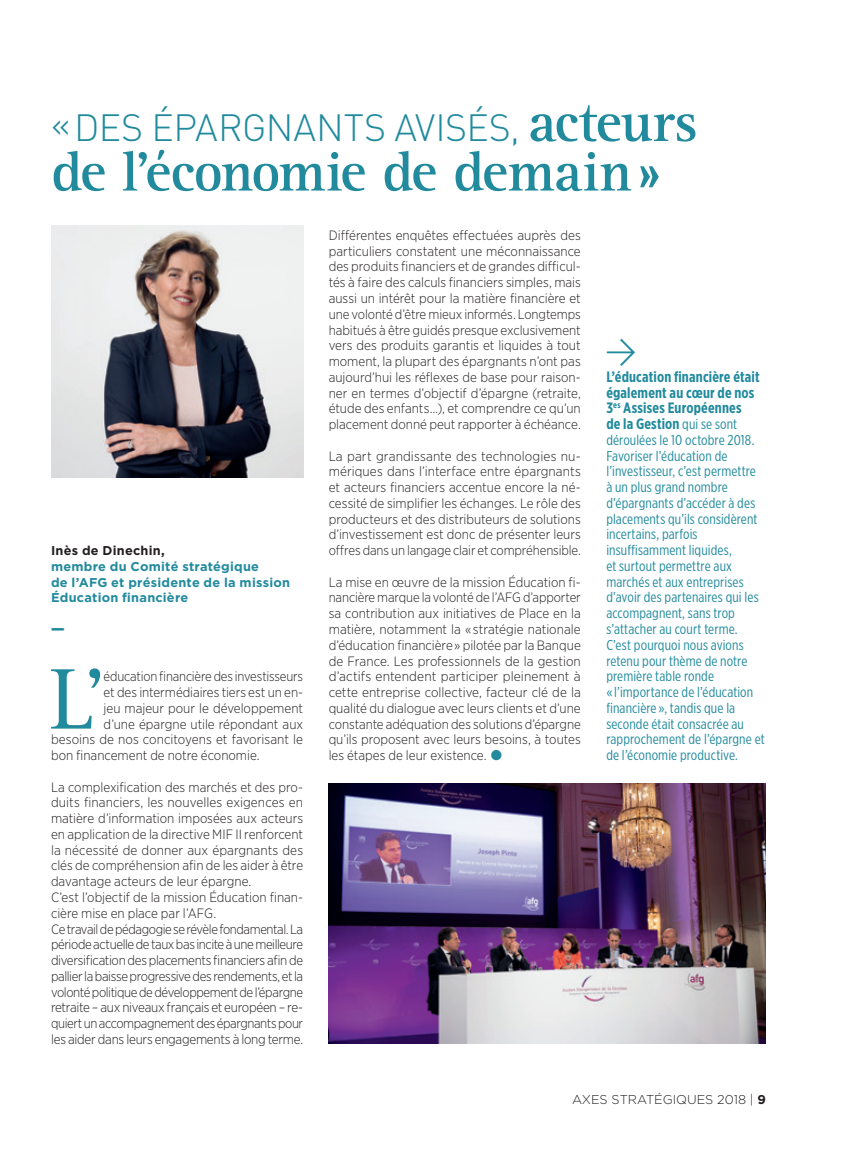
<style>
.page{position:relative;width:851px;height:1149px;background:#fff}
.page>*{position:absolute;margin:0;border:0;box-sizing:border-box;transform-origin:0 0}
.Texte_courant_GOTHAM{font:88.95px "Rotis Serif";color:#218a9d}
.t1{font:700 57px "Rotis Serif";letter-spacing:-.03em;color:#218a9d}
.t2{font:300 37.5px "DINOT";letter-spacing:-.01em;color:#218a9d}
.t3{font:37.5px "Flesh Plain";color:#218a9d}
.PETIT_ENCADRÉ_TEXTE{font:700 15px/15.8px "Gotham X Narrow";letter-spacing:.01em;color:#218a9d}
.Texte_courant_GOTHAM-2{font:900 15px "Gotham";color:#218a9d}
.PETIT_ENCADRÉ_TEXTE-2{font:14.25px/15.8px "Gotham X Narrow";letter-spacing:.01em;color:#218a9d}
.Texte_courant_GOTHAM-3{font:300 13.5px/15.8px "Gotham Narrow";letter-spacing:-.005em;color:#231f20;text-align:justify}
.Texte_courant_GOTHAM-4{font:700 12.75px/15.8px "Gotham";letter-spacing:.02em;color:#218a9d}
.t4{font:300 12.75px "Gotham";color:#231f20}
.Texte_courant_GOTHAM-5{font:700 12.75px "Gotham";letter-spacing:.02em;color:#231f20}
.s1{font-family:"Rotis Serif";font-weight:700;font-size:57px}
.s2{color:#218a9d}
.s3{font-weight:400;font-size:14.25px}
.s4{font-size:13.5px}
.s5{font-weight:700}
</style>
<div class="page">
<img style="left:51px;top:225px;width:252px;height:252px">
<img style="left:328px;top:783px;width:437px;height:260px">
<p class="t2" style="left:51px;top:102px;width:648px">«DES ÉPARGNANTS AVISÉS, <span class="s1">acteurs</span></p>
<p class="t1" style="left:51px;top:138px;width:611px">de l’économie de demain»</p>
<p class="Texte_courant_GOTHAM-3" style="left:328px;top:227px;width:253px">Différentes enquêtes effectuées auprès des particuliers constatent une méconnaissance des produits financiers et de grandes difficul&shy;tés à faire des calculs financiers simples, mais aussi un intérêt pour la matière financière et une volonté d’être mieux informés. Longtemps habitués à être guidés presque exclusivement vers des produits garantis et liquides à tout moment, la plupart des épargnants n’ont pas aujourd’hui les réflexes de base pour raison&shy;ner en termes d’objectif d’épargne (retraite, étude des enfants…), et comprendre ce qu’un placement donné peut rapporter à échéance.</p>
<p class="Texte_courant_GOTHAM-3" style="left:328px;top:447px;width:253px">La part grandissante des technologies nu&shy;mériques dans l’interface entre épargnants et acteurs financiers accentue encore la né&shy;cessité de simplifier les échanges. Le rôle des producteurs et des distributeurs de solutions d’investissement est donc de présenter leurs offres dans un langage clair et compréhensible.</p>
<p class="Texte_courant_GOTHAM-3" style="left:328px;top:573px;width:253px">La mise en œuvre de la mission Éducation fi&shy;nancière marque la volonté de l’AFG d’apporter sa contribution aux initiatives de Place en la matière, notamment la « stratégie nationale d’éducation financière » pilotée par la Banque de France. Les professionnels de la gestion d’actifs entendent participer pleinement à cette entreprise collective, facteur clé de la qualité du dialogue avec leurs clients et d’une constante adéquation des solutions d’épargne qu’ils proposent avec leurs besoins, à toutes les étapes de leur existence. <span class="s2">●</span></p>
<p class="t3" style="left:602px;top:331px;width:39px">a</p>
<p class="PETIT_ENCADRÉ_TEXTE" style="left:606px;top:368px;width:155px">L’éducation financière était également au cœur de nos<br>3<sup>es</sup> Assises Européennes<br>de la Gestion <span class="s3">qui se sont</span></p>
<p class="PETIT_ENCADRÉ_TEXTE-2" style="left:606px;top:431px;width:150px">déroulées le 10 octobre 2018.</p>
<p class="PETIT_ENCADRÉ_TEXTE-2" style="left:606px;top:447px;width:160px">Favoriser l’éducation de l’investisseur, c’est permettre à un plus grand nombre d’épargnants d’accéder à des placements qu’ils considèrent incertains, parfois insuffisamment liquides,<br>et surtout permettre aux marchés et aux entreprises d’avoir des partenaires qui les accompagnent, sans trop s’attacher au court terme.<br>C’est pourquoi nous avions retenu pour thème de notre première table ronde<br>« l’importance de l’éducation financière », tandis que la seconde était consacrée au rapprochement de l’épargne et de l’économie productive<span class="s4">.</span></p>
<p class="Texte_courant_GOTHAM-5" style="left:51px;top:542px;width:115px">Inès de Dinechin,</p>
<p class="Texte_courant_GOTHAM-4" style="left:51px;top:558px;width:240px">membre du Comité stratégique<br>de l’AFG et présidente de la mission<br>Éducation financière</p>
<p class="Texte_courant_GOTHAM-2" style="left:51px;top:618px;width:15px">—</p>
<p class="Texte_courant_GOTHAM" style="left:50px;top:648px;width:56px">L’</p>
<p class="Texte_courant_GOTHAM-3" style="left:104px;top:668px;width:201px">éducation financière des investisseurs</p>
<p class="Texte_courant_GOTHAM-3" style="left:104px;top:684px;width:201px">et des intermédiaires tiers est un en-</p>
<p class="Texte_courant_GOTHAM-3" style="left:104px;top:699px;width:201px">jeu majeur pour le développement</p>
<p class="Texte_courant_GOTHAM-3" style="left:104px;top:715px;width:201px">d’une épargne utile répondant aux</p>
<p class="Texte_courant_GOTHAM-3" style="left:51px;top:731px;width:253px">besoins de nos concitoyens et favorisant le</p>
<p class="Texte_courant_GOTHAM-3" style="left:51px;top:747px;width:208px">bon financement de notre économie.</p>
<p class="Texte_courant_GOTHAM-3" style="left:51px;top:778px;width:253px">La complexification des marchés et des pro&shy;duits financiers, les nouvelles exigences en matière d’information imposées aux acteurs en application de la directive MIF II renforcent la nécessité de donner aux épargnants des clés de compréhension afin de les aider à être davantage acteurs de leur épargne.</p>
<p class="Texte_courant_GOTHAM-3" style="left:51px;top:888px;width:253px">C’est l’objectif de la mission Éducation finan&shy;cière mise en place par l’AFG.</p>
<p class="Texte_courant_GOTHAM-3" style="left:51px;top:920px;width:253px">Ce travail de pédagogie se révèle fondamental. La période actuelle de taux bas incite à une meilleure diversification des placements financiers afin de pallier la baisse progressive des rendements, et la volonté politique de développement de l’épargne retraite – aux niveaux français et européen – re&shy;quiert un accompagnement des épargnants pour les aider dans leurs engagements à long terme.</p>
<p class="t4" style="left:572px;top:1090px;width:195px">AXES STRATÉGIQUES 2018 | <span class="s5">9</span></p>
</div>
